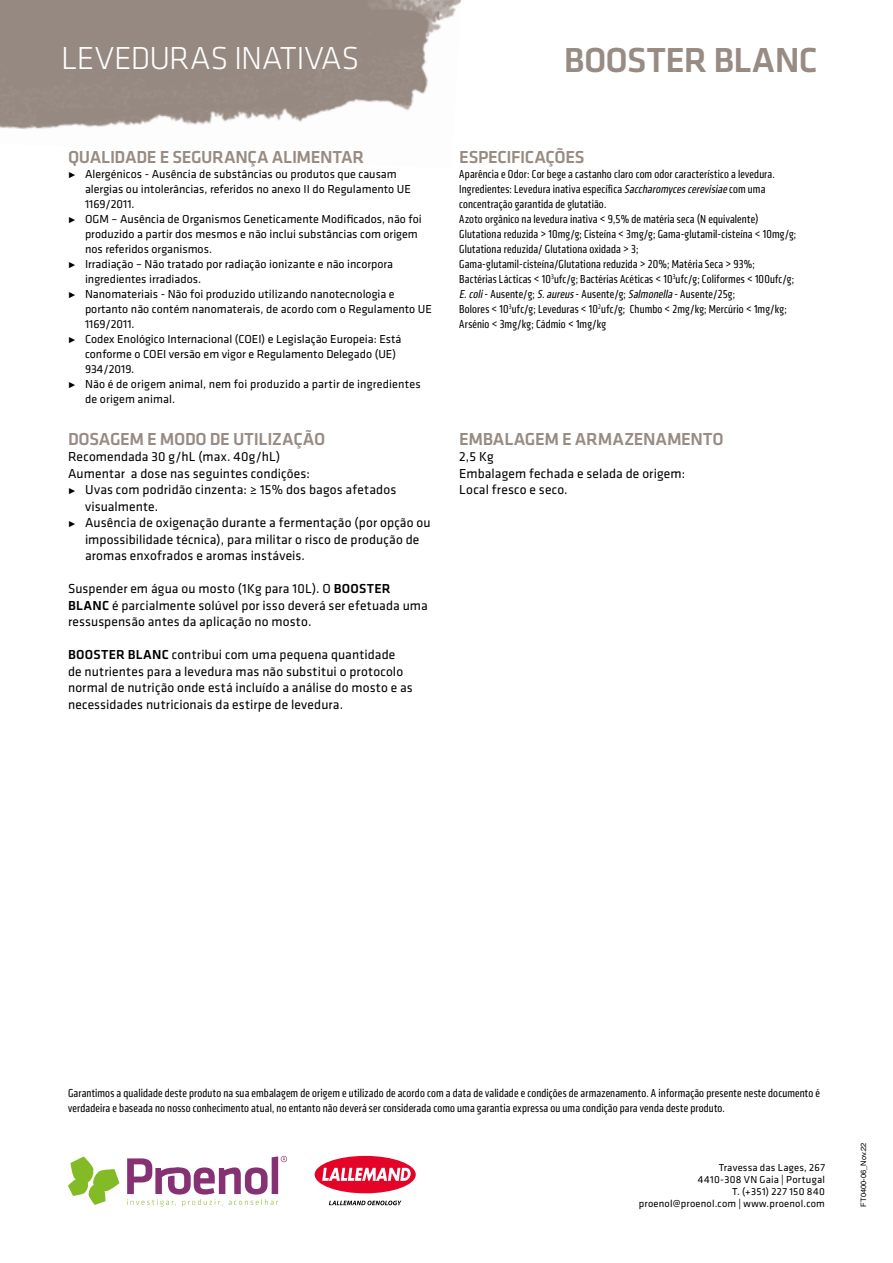
<style>
.page{position:relative;width:893px;height:1263px;background:#fff}
.page>*{position:absolute;margin:0;border:0;box-sizing:border-box;transform-origin:0 0}
.t1{font:500 36px "Klavika";letter-spacing:-.02em;color:#988b83}
.t2{font:300 33px "Klavika";letter-spacing:-.01em;color:#fff}
.t3{font:500 18px "Klavika";letter-spacing:-.02em;color:#988b83}
.t4{font:13.5px/16.5px "Klavika";letter-spacing:.005em;color:#000}
.t5{font:condensed 12px/15px "Klavika";letter-spacing:.015em;color:#000}
.t6{font:12px "Klavika";color:#000}
.t7{font:10.5px/12px "Klavika";letter-spacing:.02em;color:#000;text-align:right}
.t8{font:7.5px "Helvetica";color:#000}
.s1{font-family:"Klavika Arrows";font-weight:300}
.s2{font-family:"Klavika Arrows";font-weight:300;font-size:12px}
.s3{font-weight:500}
.s4{font-style:italic}
</style>
<div class="page">
<img style="left:0;top:0;width:461px;height:130px">
<svg style="left:127px;top:1156px;width:160px;height:50px"></svg>
<svg style="left:68px;top:1156px;width:51px;height:49px"></svg>
<div style="left:315px;top:1156px;width:101px;height:37px;background:#e40428;border-radius:50%"></div>
<svg style="left:322px;top:1168px;width:89px;height:13px"></svg>
<svg style="left:329px;top:1200px;width:72px;height:5px"></svg>
<h2 class="t2" style="left:61px;top:40px;width:300px">LEVEDURAS INATIVAS</h2>
<h1 class="t1" style="left:564px;top:40px;width:255px">BOOSTER BLANC</h1>
<h3 class="t3" style="left:68px;top:148px;width:298px">QUALIDADE E SEGURANÇA ALIMENTAR</h3>
<p class="t6" style="left:68px;top:168px;width:330px"><span class="s1">5</span> Alergénicos - Ausência de substâncias ou produtos que causam</p>
<p class="t6" style="left:85px;top:183px;width:327px">alergias ou intolerâncias, referidos no anexo II do Regulamento UE</p>
<p class="t6" style="left:85px;top:198px;width:51px">1169/2011.</p>
<p class="t6" style="left:68px;top:213px;width:355px"><span class="s1">5</span> OGM – Ausência de Organismos Geneticamente Modificados, não foi</p>
<p class="t6" style="left:85px;top:228px;width:334px">produzido a partir dos mesmos e não inclui substâncias com origem</p>
<p class="t6" style="left:85px;top:243px;width:129px">nos referidos organismos.</p>
<p class="t6" style="left:68px;top:258px;width:327px"><span class="s1">5</span> Irradiação – Não tratado por radiação ionizante e não incorpora</p>
<p class="t6" style="left:85px;top:273px;width:118px">ingredientes irradiados.</p>
<p class="t6" style="left:68px;top:288px;width:328px"><span class="s1">5</span> Nanomateriais - Não foi produzido utilizando nanotecnologia e</p>
<p class="t6" style="left:85px;top:303px;width:348px">portanto não contém nanomaterais, de acordo com o Regulamento UE</p>
<p class="t6" style="left:85px;top:318px;width:51px">1169/2011.</p>
<p class="t6" style="left:68px;top:333px;width:335px"><span class="s1">5</span> Codex Enológico Internacional (COEI) e Legislação Europeia: Está</p>
<p class="t6" style="left:85px;top:348px;width:313px">conforme o COEI versão em vigor e Regulamento Delegado (UE)</p>
<p class="t6" style="left:85px;top:363px;width:51px">934/2019.</p>
<p class="t6" style="left:68px;top:378px;width:354px"><span class="s1">5</span> Não é de origem animal, nem foi produzido a partir de ingredientes</p>
<p class="t6" style="left:85px;top:393px;width:92px">de origem animal.</p>
<h3 class="t3" style="left:68px;top:429px;width:259px">DOSAGEM E MODO DE UTILIZAÇÃO</h3>
<p class="t4" style="left:68px;top:449px;width:214px">Recomendada 30 g/hL (max. 40g/hL)</p>
<p class="t4" style="left:68px;top:465px;width:243px">Aumentar a dose nas seguintes condições:</p>
<p class="t4" style="left:68px;top:482px;width:330px"><span class="s2">5</span> Uvas com podridão cinzenta: ≥ 15% dos bagos afetados</p>
<p class="t4" style="left:85px;top:498px;width:75px">visualmente.</p>
<p class="t4" style="left:68px;top:515px;width:364px"><span class="s2">5</span> Ausência de oxigenação durante a fermentação (por opção ou</p>
<p class="t4" style="left:85px;top:531px;width:336px">impossibilidade técnica), para militar o risco de produção de</p>
<p class="t4" style="left:85px;top:548px;width:222px">aromas enxofrados e aromas instáveis.</p>
<p class="t4" style="left:68px;top:581px;width:361px">Suspender em água ou mosto (1Kg para 10L). O <span class="s3">BOOSTER<br>BLANC</span> é parcialmente solúvel por isso deverá ser efetuada uma ressuspensão antes da aplicação no mosto.</p>
<p class="t4" style="left:68px;top:647px;width:346px"><span class="s3">BOOSTER BLANC</span> contribui com uma pequena quantidade<br>de nutrientes para a levedura mas não substitui o protocolo normal de nutrição onde está incluído a análise do mosto e as necessidades nutricionais da estirpe de levedura.</p>
<h3 class="t3" style="left:459px;top:148px;width:127px">ESPECIFICAÇÕES</h3>
<p class="t5" style="left:459px;top:167px;width:338px">Aparência e Odor: Cor bege a castanho claro com odor característico a levedura.<br>Ingredientes: Levedura inativa específica <span class="s4">Saccharomycescerevisiae</span>com uma concentração garantida de glutatião.<br>Azoto orgânico na levedura inativa &lt; 9,5% de matéria seca (N equivalente)<br>Glutationa reduzida &gt; 10mg/g; Cisteína &lt; 3mg/g; Gama-glutamil-cisteína &lt; 10mg/g; Glutationa reduzida/ Glutationa oxidada &gt; 3;<br>Gama-glutamil-cisteína/Glutationa reduzida &gt; 20%; Matéria Seca &gt; 93%;<br>Bactérias Lácticas &lt; 10<sup>3</sup>ufc/g; Bactérias Acéticas &lt; 10<sup>3</sup>ufc/g; Coliformes &lt; 100ufc/g; <span class="s4">E.coli</span>- Ausente/g; <span class="s4">S.aureus</span>- Ausente/g; <span class="s4">Salmonella</span>- Ausente/25g;<br>Bolores &lt; 10<sup>3</sup>ufc/g; Leveduras &lt; 10<sup>2</sup>ufc/g; Chumbo &lt; 2mg/kg; Mercúrio &lt; 1mg/kg; Arsénio &lt; 3mg/kg; Cádmio &lt; 1mg/kg</p>
<h3 class="t3" style="left:459px;top:429px;width:266px">EMBALAGEM E ARMAZENAMENTO</h3>
<p class="t4" style="left:459px;top:449px;width:227px">2,5 Kg<br>Embalagem fechada e selada de origem:<br>Local fresco e seco.</p>
<p class="t5" style="left:68px;top:1085px;width:753px">Garantimos a qualidade deste produto na sua embalagem de origem e utilizado de acordo com a data de validade e condições de armazenamento. A informação presente neste documento é verdadeira e baseada no nosso conhecimento atual, no entanto não deverá ser considerada como uma garantia expressa ou uma condição para venda deste produto.</p>
<p class="t7" style="left:639px;top:1161px;width:188px">Travessa das Lages, 267<br>4410-308 VN Gaia | Portugal<br>T. (+351) 227 150 840 proenol@proenol.com | www.proenol.com</p>
<p class="t8" style="left:858px;top:1206px;width:66px;rotate:-90deg">FT0400-06_Nov.22</p>
</div>
